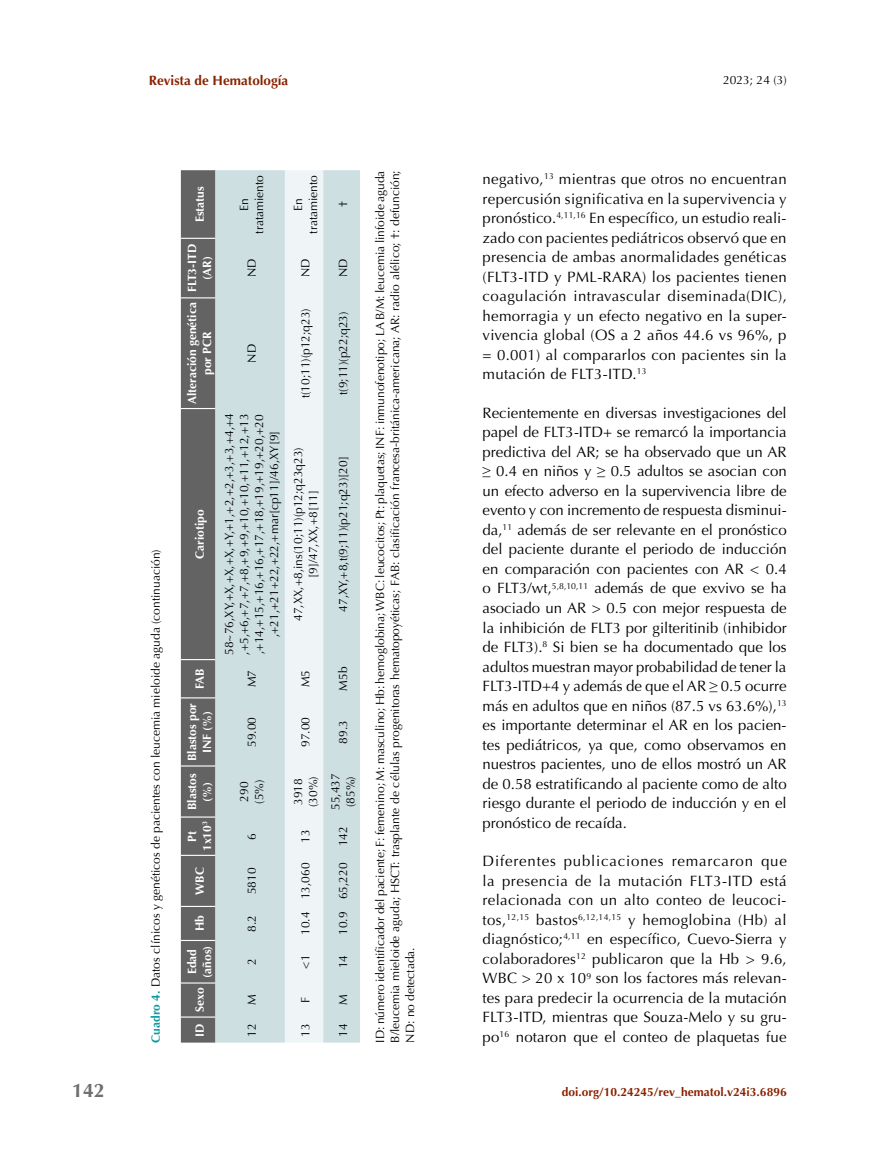
<style>
.page{position:relative;width:893px;height:1149px;background:#fff}
.page>*{position:absolute;margin:0;border:0;box-sizing:border-box;transform-origin:0 0}
.t1{font:700 19.5px "Optima";color:#706f6f}
.t2{font:15px/19.5px "Optima";letter-spacing:.01em;color:#000;text-align:justify}
.t3{font:700 13.5px "Optima";color:#892301}
.t4{font:12px/15px "Optima";color:#000;text-align:center}
.t5{font:700 12px/15px "Optima";color:#fff;text-align:center}
.t6{font:700 12px "Optima";color:#892301}
.s1{font-weight:700;color:#11999e}
</style>
<div class="page">
<div style="left:181px;top:170px;width:34px;height:872px;background:#646363"></div>
<hr style="left:181px;top:1016px;width:34px;height:1px;background:#fff">
<hr style="left:181px;top:982px;width:34px;height:1px;background:#fff">
<hr style="left:181px;top:939px;width:34px;height:1px;background:#fff">
<hr style="left:181px;top:905px;width:34px;height:1px;background:#fff">
<hr style="left:181px;top:854px;width:34px;height:1px;background:#fff">
<hr style="left:181px;top:816px;width:34px;height:1px;background:#fff">
<hr style="left:181px;top:765px;width:34px;height:1px;background:#fff">
<hr style="left:181px;top:697px;width:34px;height:1px;background:#fff">
<hr style="left:181px;top:658px;width:34px;height:2px;background:#fff">
<hr style="left:181px;top:408px;width:34px;height:1px;background:#fff">
<hr style="left:181px;top:297px;width:34px;height:1px;background:#fff">
<hr style="left:181px;top:238px;width:34px;height:1px;background:#fff">
<div style="left:215px;top:170px;width:145px;height:872px;background:#cddfe1"></div>
<div style="left:285px;top:170px;width:38px;height:872px;background:#eff5f6"></div>
<h1 class="t1" style="left:72px;top:1079px;width:34px">142</h1>
<p class="t3" style="left:149px;top:73px;width:141px">Revista de Hematología</p>
<p class="t4" style="left:723px;top:73px;width:65px">2023; 24 (3)</p>
<p class="t4" style="left:148px;top:1042px;width:494px;rotate:-90deg"><span class="s1">Cuadro 4.</span> Datos clínicos y genéticos de pacientes con leucemia mieloide aguda (continuación)</p>
<p class="t5" style="left:192px;top:222px;width:37px;rotate:-90deg">Estatus</p>
<p class="t5" style="left:185px;top:292px;width:50px;rotate:-90deg">FLT3-ITD (AR)</p>
<p class="t5" style="left:185px;top:404px;width:103px;rotate:-90deg">Alteración genética por PCR</p>
<p class="t5" style="left:192px;top:558px;width:51px;rotate:-90deg">Cariotipo</p>
<p class="t5" style="left:192px;top:689px;width:22px;rotate:-90deg">FAB</p>
<p class="t5" style="left:185px;top:760px;width:60px;rotate:-90deg">Blastos por<br>INF (%)</p>
<p class="t5" style="left:185px;top:809px;width:38px;rotate:-90deg">Blastos (%)</p>
<p class="t5" style="left:185px;top:850px;width:31px;rotate:-90deg">Pt<br>1x10<sup>3</sup></p>
<p class="t5" style="left:192px;top:894px;width:29px;rotate:-90deg">WBC</p>
<p class="t5" style="left:192px;top:931px;width:18px;rotate:-90deg">Hb</p>
<p class="t5" style="left:185px;top:977px;width:34px;text-align:left;rotate:-90deg">Edad (años)</p>
<p class="t5" style="left:192px;top:1036px;width:50px;rotate:-90deg">ID Sexo</p>
<p class="t4" style="left:237px;top:233px;width:60px;rotate:-90deg">En tratamiento</p>
<p class="t4" style="left:244px;top:277px;width:20px;rotate:-90deg">ND</p>
<p class="t4" style="left:244px;top:362px;width:20px;rotate:-90deg">ND</p>
<p class="t4" style="left:222px;top:654px;width:243px;rotate:-90deg">58~76,XY,+X,+X,+X,+Y,+1,+2,+2,+3,+3,+4,+4 ,+5,+6,+7,+7,+8,+9,+9,+10,+10,+11,+12,+13 ,+14,+15,+16,+16,+17,+18,+19,+19,+20,+20 ,+21,+21+22,+22,+mar[cp11]/46,XY[9]</p>
<p class="t4" style="left:244px;top:687px;width:19px;rotate:-90deg">M7</p>
<p class="t4" style="left:244px;top:746px;width:32px;rotate:-90deg">59.00</p>
<p class="t4" style="left:237px;top:803px;width:26px;text-align:left;rotate:-90deg">290 (5%)</p>
<p class="t4" style="left:244px;top:839px;width:8px;rotate:-90deg">6</p>
<p class="t4" style="left:244px;top:894px;width:28px;rotate:-90deg">5810</p>
<p class="t4" style="left:244px;top:931px;width:18px;rotate:-90deg">8.2</p>
<p class="t4" style="left:244px;top:964px;width:8px;rotate:-90deg">2</p>
<p class="t4" style="left:244px;top:1005px;width:12px;rotate:-90deg">M</p>
<p class="t4" style="left:244px;top:1036px;width:15px;rotate:-90deg">12</p>
<p class="t4" style="left:291px;top:233px;width:60px;rotate:-90deg">En tratamiento</p>
<p class="t4" style="left:298px;top:277px;width:20px;rotate:-90deg">ND</p>
<p class="t4" style="left:298px;top:398px;width:92px;rotate:-90deg">t(10;11)(p12;q23)</p>
<p class="t4" style="left:291px;top:620px;width:175px;rotate:-90deg">47,XX,+8,ins(10;11)(p12;q23q23) [9]/47,XX,+8[11]</p>
<p class="t4" style="left:298px;top:687px;width:19px;rotate:-90deg">M5</p>
<p class="t4" style="left:298px;top:746px;width:32px;rotate:-90deg">97.00</p>
<p class="t4" style="left:291px;top:806px;width:32px;text-align:left;rotate:-90deg">3918 (30%)</p>
<p class="t4" style="left:298px;top:842px;width:15px;rotate:-90deg">13</p>
<p class="t4" style="left:298px;top:934px;width:74px;rotate:-90deg">10.4 13,060</p>
<p class="t4" style="left:298px;top:968px;width:15px;rotate:-90deg">&lt;1</p>
<p class="t4" style="left:298px;top:1002px;width:7px;rotate:-90deg">F</p>
<p class="t4" style="left:298px;top:1036px;width:15px;rotate:-90deg">13</p>
<p class="t4" style="left:336px;top:207px;width:7px;rotate:-90deg">†</p>
<p class="t4" style="left:336px;top:277px;width:20px;rotate:-90deg">ND</p>
<p class="t4" style="left:336px;top:395px;width:85px;rotate:-90deg">t(9;11)(p22;q23)</p>
<p class="t4" style="left:336px;top:611px;width:157px;rotate:-90deg">47,XY,+8,t(9;11)(p21;q23)[20]</p>
<p class="t4" style="left:336px;top:690px;width:26px;rotate:-90deg">M5b</p>
<p class="t4" style="left:336px;top:743px;width:25px;rotate:-90deg">89.3</p>
<p class="t4" style="left:328px;top:809px;width:38px;text-align:left;rotate:-90deg">55,437 (85%)</p>
<p class="t4" style="left:336px;top:846px;width:22px;rotate:-90deg">142</p>
<p class="t4" style="left:336px;top:934px;width:74px;rotate:-90deg">10.9 65,220</p>
<p class="t4" style="left:336px;top:968px;width:15px;rotate:-90deg">14</p>
<p class="t4" style="left:336px;top:1005px;width:12px;rotate:-90deg">M</p>
<p class="t4" style="left:336px;top:1036px;width:15px;rotate:-90deg">14</p>
<p class="t4" style="left:373px;top:1042px;width:873px;text-align:justify;rotate:-90deg">ID: número identificador del paciente; F: femenino; M: masculino; Hb: hemoglobina; WBC: leucocitos; Pt: plaquetas; INF: inmunofenotipo; LA B/M: leucemia linfoide aguda B/leucemia mieloide aguda; HSCT: trasplante de células progenitoras hematopoyéticas; FAB: clasificación francesa-británica-americana; AR: radio alélico; †: defunción; ND: no detectada.</p>
<p class="t2" style="left:483px;top:169px;width:306px">negativo,<sup>13</sup> mientras que otros no encuentran repercusión significativa en la supervivencia y pronóstico.<sup>4,11,16</sup> En específico, un estudio reali&shy;zado con pacientes pediátricos observó que en presencia de ambas anormalidades genéticas (FLT3-ITD y PML-RARA) los pacientes tienen coagulación intravascular diseminada(DIC), hemorragia y un efecto negativo en la super&shy;vivencia global (OS a 2 años 44.6 vs 96%, p = 0.001) al compararlos con pacientes sin la mutación de FLT3-ITD.<sup>13</sup></p>
<p class="t2" style="left:483px;top:403px;width:306px">Recientemente en diversas investigaciones del papel de FLT3-ITD+ se remarcó la importancia predictiva del AR; se ha observado que un AR ≥ 0.4 en niños y ≥ 0.5 adultos se asocian con un efecto adverso en la supervivencia libre de evento y con incremento de respuesta disminui&shy;da,<sup>11</sup> además de ser relevante en el pronóstico del paciente durante el periodo de inducción en comparación con pacientes con AR &lt; 0.4 o FLT3/wt,<sup>5,8,10,11</sup> además de que exvivo se ha asociado un AR &gt; 0.5 con mejor respuesta de la inhibición de FLT3 por gilteritinib (inhibidor de FLT3).<sup>8</sup> Si bien se ha documentado que los adultos muestran mayor probabilidad de tener la FLT3-ITD+4 y además de que el AR ≥ 0.5 ocurre más en adultos que en niños (87.5 vs 63.6%),<sup>13 </sup>es importante determinar el AR en los pacien&shy;tes pediátricos, ya que, como observamos en nuestros pacientes, uno de ellos mostró un AR de 0.58 estratificando al paciente como de alto riesgo durante el periodo de inducción y en el pronóstico de recaída.</p>
<p class="t2" style="left:483px;top:851px;width:306px">Diferentes publicaciones remarcaron que la presencia de la mutación FLT3-ITD está relacionada con un alto conteo de leucoci&shy;tos,<sup>12,15</sup> bastos<sup>6,12,14,15</sup> y hemoglobina (Hb) al diagnóstico;<sup>4,11</sup> en específico, Cuevo-Sierra y colaboradores<sup>12</sup> publicaron que la Hb &gt; 9.6, WBC &gt; 20 x 10<sup>9</sup> son los factores más relevan&shy;tes para predecir la ocurrencia de la mutación FLT3-ITD, mientras que Souza-Melo y su gru&shy;po<sup>16</sup> notaron que el conteo de plaquetas fue</p>
<p class="t6" style="left:562px;top:1084px;width:226px">doi.org/10.24245/rev_hematol.v24i3.6896</p>
</div>
